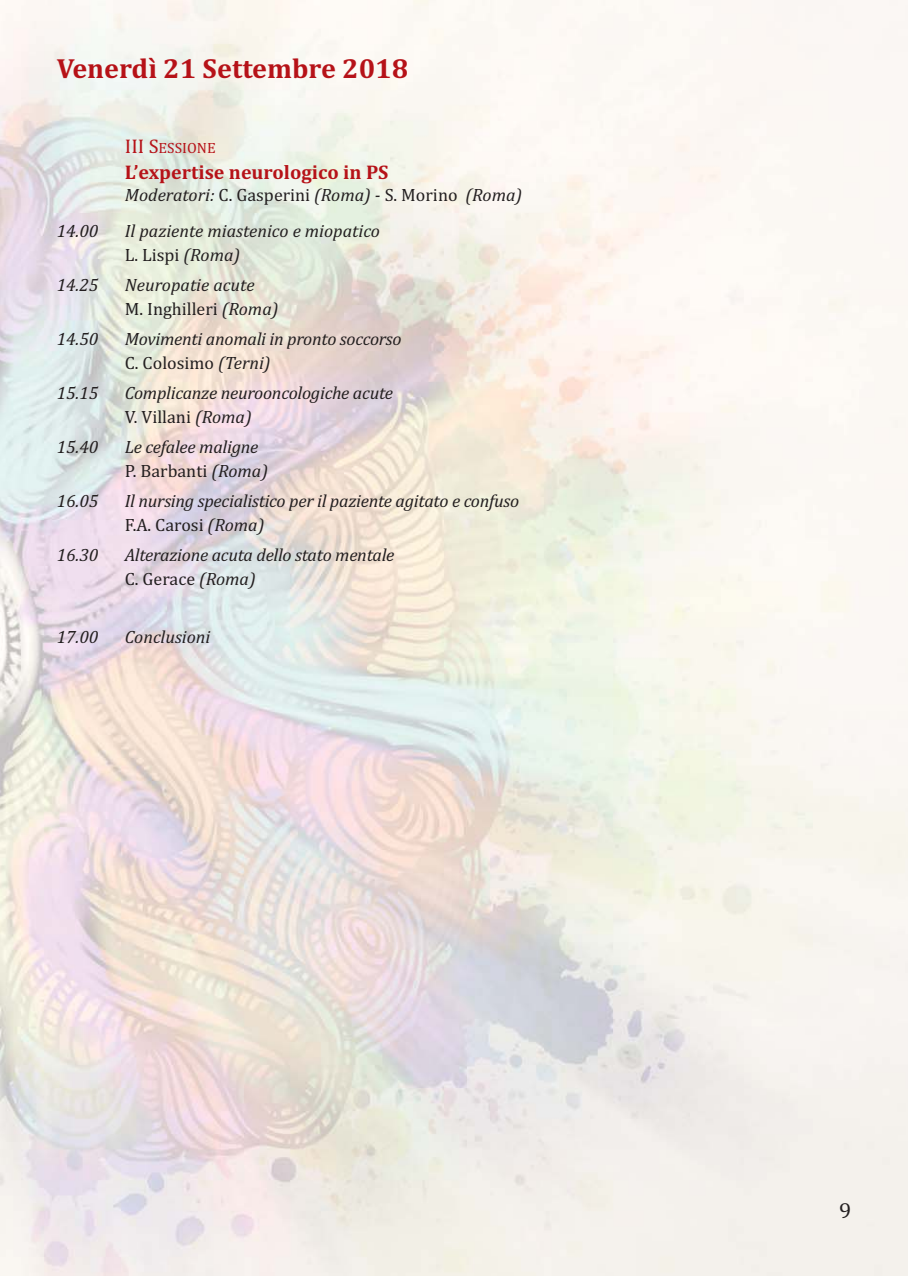
<style>
.page{position:relative;width:908px;height:1276px;background:#fff}
.page>*{position:absolute;margin:0;border:0;box-sizing:border-box;transform-origin:0 0}
.t1{font:700 28px "Cambria";color:#b61218}
.t2{font:22px "Cambria";color:#231f20}
.t3{font:700 20px "Cambria";color:#b61218}
.t4{font:italic 18px/24px "Cambria";letter-spacing:-.015em;color:#231f20}
.t5{font:15px "Cambria";color:#b61218}
.s1{font-size:20px}
.s2{font-style:normal}
</style>
<div class="page">
<img style="left:0;top:0;width:907px;height:1276px">
<h1 class="t1" style="left:57px;top:59px;width:353px">Venerdì 21 Settembre 2018</h1>
<p class="t5" style="left:125px;top:142px;width:92px"><span class="s1">III S</span>ESSIONE</p>
<p class="t3" style="left:125px;top:164px;width:265px">L’expertise neurologico in PS</p>
<p class="t4" style="left:125px;top:184px;width:399px">Moderatori: <span class="s2">C. Gasperini</span> (Roma) - <span class="s2">S. Morino</span> (Roma)</p>
<p class="t4" style="left:57px;top:220px;width:43px">14.00</p>
<p class="t4" style="left:125px;top:220px;width:257px">Il paziente miastenico e miopatico<br><span class="s2">L. Lispi</span> (Roma)</p>
<p class="t4" style="left:57px;top:274px;width:43px">14.25</p>
<p class="t4" style="left:125px;top:274px;width:155px">Neuropatie acute<br><span class="s2">M. Inghilleri</span> (Roma)</p>
<p class="t4" style="left:57px;top:328px;width:43px">14.50</p>
<p class="t4" style="left:125px;top:328px;width:278px">Movimenti anomali in pronto soccorso<br><span class="s2">C. Colosimo</span> (Terni)</p>
<p class="t4" style="left:57px;top:382px;width:43px">15.15</p>
<p class="t4" style="left:125px;top:382px;width:270px">Complicanze neurooncologiche acute<br><span class="s2">V. Villani</span> (Roma)</p>
<p class="t4" style="left:57px;top:436px;width:43px">15.40</p>
<p class="t4" style="left:125px;top:436px;width:145px">Le cefalee maligne<br><span class="s2">P. Barbanti</span> (Roma)</p>
<p class="t4" style="left:57px;top:490px;width:43px">16.05</p>
<p class="t4" style="left:125px;top:490px;width:396px">Il nursing specialistico per il paziente agitato e confuso<br><span class="s2">F.A. Carosi</span> (Roma)</p>
<p class="t4" style="left:57px;top:544px;width:43px">16.30</p>
<p class="t4" style="left:125px;top:544px;width:271px">Alterazione acuta dello stato mentale<br><span class="s2">C. Gerace</span> (Roma)</p>
<p class="t4" style="left:57px;top:626px;width:43px">17.00</p>
<p class="t4" style="left:125px;top:626px;width:87px">Conclusioni</p>
<p class="t2" style="left:838px;top:1202px;width:14px">9</p>
</div>
